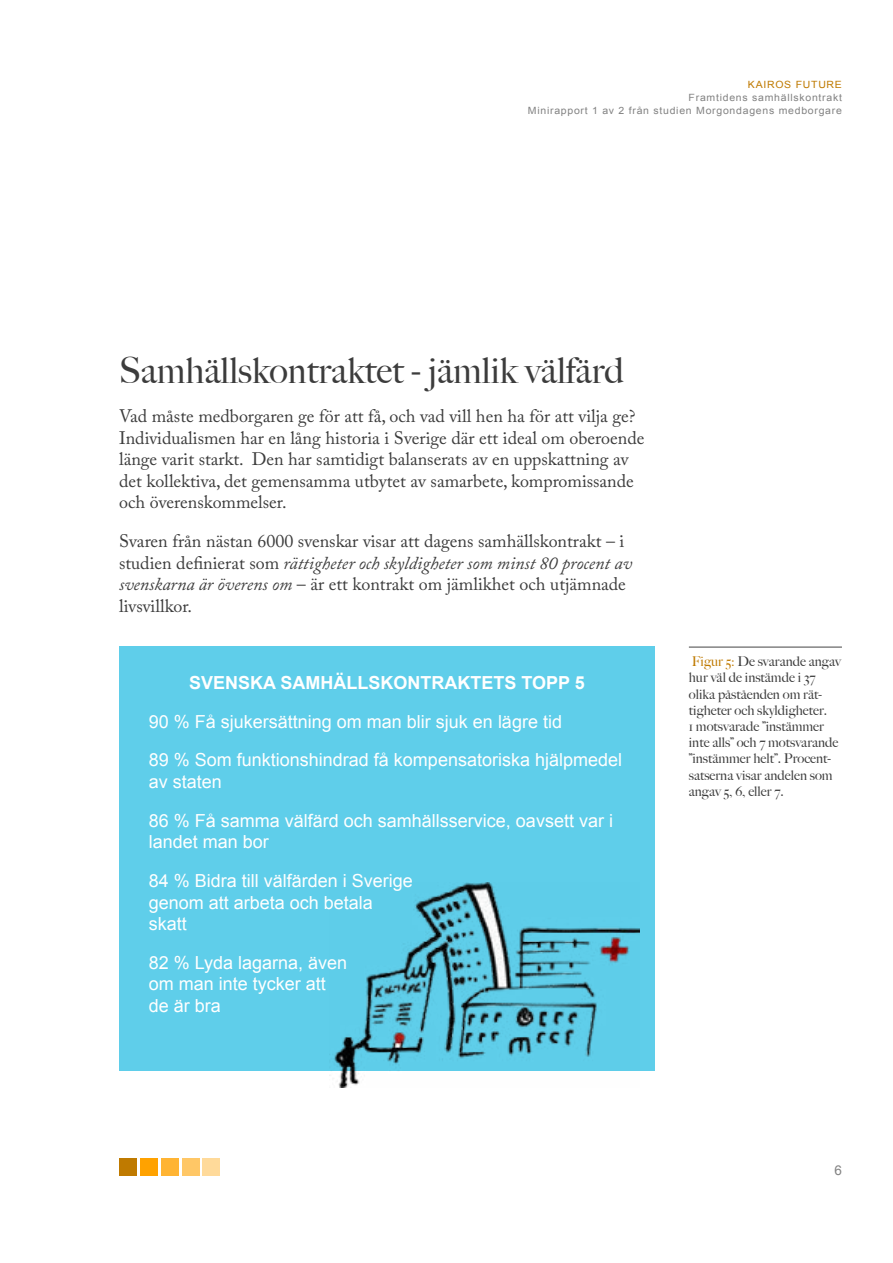
<style>
.page{position:relative;width:893px;height:1263px;background:#fff}
.page>*{position:absolute;margin:0;border:0;box-sizing:border-box;transform-origin:0 0}
.t1{font:500 36px "Big Caslon";color:#3c3c3c}
.t2{font:18px/21.6px "Adobe Caslon Pro";color:#3c3c3c}
.t3{font:18px/38.5px "Arial";color:#fff}
.t4{font:700 18px "Arial";color:#fff}
.t5{font:500 13.5px/16.2px "Big Caslon";color:#3c3c3c}
.t6{font:13.5px "Arial";color:#828282}
.t7{font:10.05px/12.6px "Arial";letter-spacing:.07em;color:#828282;text-align:right;scale:1.05 1}
.t8{font:10.05px "Arial";letter-spacing:.07em;color:#bf7a00;scale:1.05 1}
.s1{font-style:italic}
.s2{color:#bf7a00}
</style>
<div class="page">
<div style="left:119px;top:1159px;width:17px;height:17px;background:#bf7a00"></div>
<div style="left:140px;top:1159px;width:17px;height:17px;background:#ffa200"></div>
<div style="left:161px;top:1159px;width:17px;height:17px;background:#ffb433"></div>
<div style="left:182px;top:1159px;width:17px;height:17px;background:#ffc766"></div>
<div style="left:203px;top:1159px;width:17px;height:17px;background:#ffda9a"></div>
<hr style="left:689px;top:646px;width:153px;height:2px;background:#828282">
<div style="left:119px;top:646px;width:536px;height:425px;background:#5fceea"></div>
<img style="left:334px;top:882px;width:306px;height:206px">
<p class="t8" style="left:748px;top:78px;width:91px">KAIROS FUTURE</p>
<p class="t7" style="left:528px;top:91px;width:301px">Framtidens samhällskontrakt<br>Minirapport 1 av 2 från studien Morgondagens medborgare</p>
<h1 class="t1" style="left:119px;top:350px;width:507px">Samhällskontraktet - jämlik välfärd</h1>
<p class="t2" style="left:119px;top:405px;width:527px">Vad måste medborgaren ge för att få, och vad vill hen ha för att vilja ge?<br>Individualismen har en lång historia i Sverige där ett ideal om oberoende länge varit starkt. Den har samtidigt balanserats av en uppskattning av det kollektiva, det gemensamma utbytet av samarbete, kompromissande och överenskommelser.</p>
<p class="t2" style="left:119px;top:530px;width:514px">Svaren från nästan 6000 svenskar visar att dagens samhällskontrakt – i studien definierat som <span class="s1">rättigheter och skyldigheter som minst 80 procent av svenskarna är överens om</span> – är ett kontrakt om jämlikhet och utjämnade livsvillkor.</p>
<p class="t4" style="left:189px;top:671px;width:397px">SVENSKA SAMHÄLLSKONTRAKTETS TOPP 5</p>
<p class="t3" style="left:149px;top:702px;width:475px">90 % Få sjukersättning om man blir sjuk en lägre tid<br>89 % Som funktionshindrad få kompensatoriska hjälpmedel</p>
<p class="t3" style="left:149px;top:763px;width:466px">av staten<br>86 % Få samma välfärd och samhällsservice, oavsett var i</p>
<p class="t3" style="left:149px;top:823px;width:266px">landet man bor<br>84 % Bidra till välfärden i Sverige</p>
<p class="t3" style="left:149px;top:891px;width:226px;line-height:21.6px">genom att arbeta och betala skatt</p>
<p class="t3" style="left:149px;top:952px;width:200px;line-height:21.6px">82 % Lyda lagarna, även om man inte tycker att de är bra</p>
<p class="t5" style="left:689px;top:653px;width:154px"><span class="s2">Figur 5:</span> De svarande angav hur väl de instämde i 37 olika påståenden om rät&shy;tigheter och skyldigheter.<br>1 motsvarade ”instämmer inte alls” och 7 motsvarande ”instämmer helt”. Procent&shy;satserna visar andelen som angav 5, 6, eller 7.</p>
<p class="t6" style="left:834px;top:1161px;width:9px">6</p>
</div>
